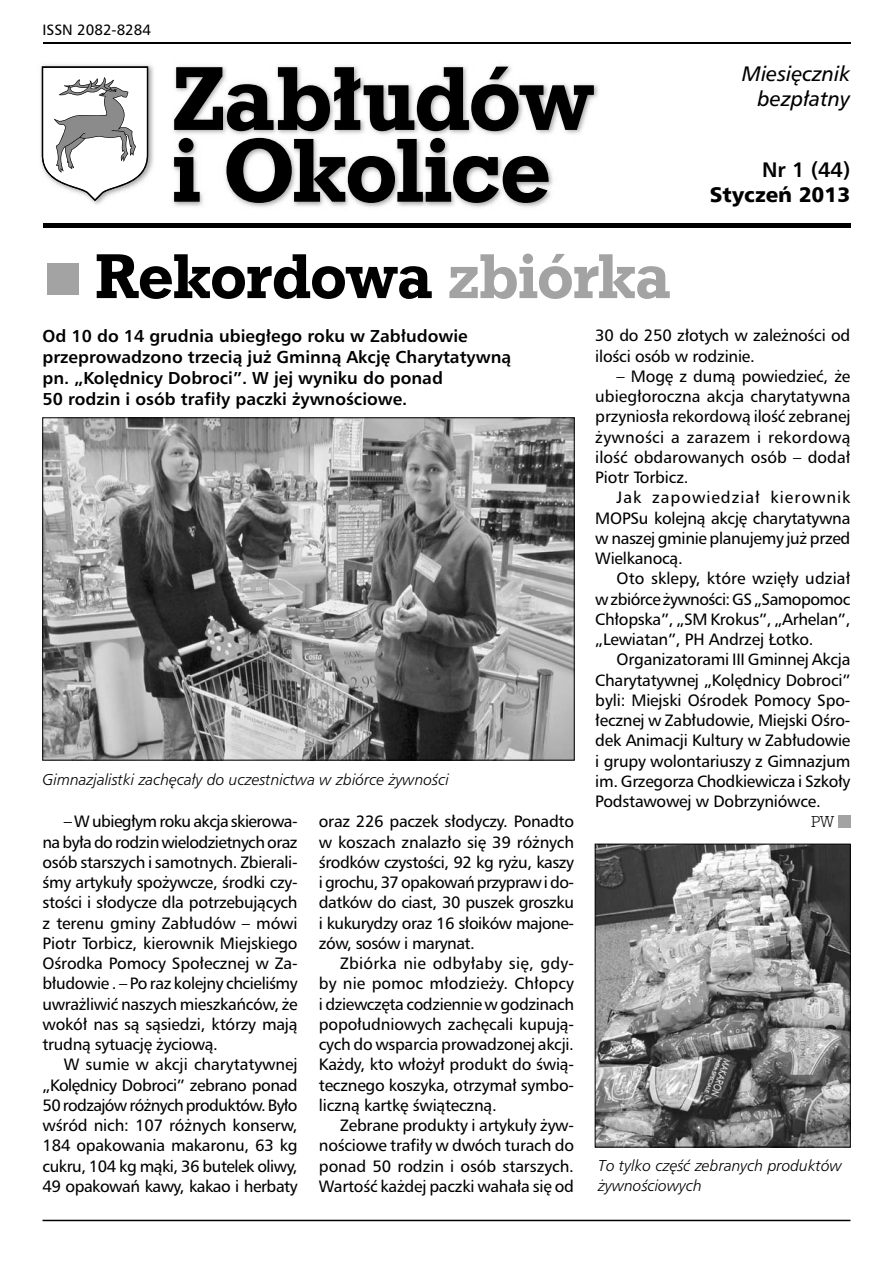
<style>
.page{position:relative;width:893px;height:1263px;background:#fff}
.page>*{position:absolute;margin:0;border:0;box-sizing:border-box;transform-origin:0 0}
.t1{font:77.4px/71.7px "Geo Slb 712 Bd PL";letter-spacing:-.015em;color:#000}
.t2{font:54px "Geo Slb 712 Bd PL";letter-spacing:-.005em;color:#000}
.t3{font:21px/25.2px "Humnst 777 PL Italic A";color:#000;text-align:right}
.t4{font:21px "Humnst 777 Blk PL Regular A";color:#000}
.t5{font:21px "Humnst 777 PL Bold A";color:#000}
.t6{font:17.25px/21px "Humnst 777 PL Bold A";color:#000}
.t7{font:16.5px/20.2px "Humnst 777 PL Roman A";letter-spacing:-.015em;color:#000;text-align:justify}
.t8{font:15.75px/19.5px "Humnst 777 Lt PL Light Italic A";color:#000}
.t9{font:15px "Humnst 777 PL Roman A";color:#000}
.t10{font:13.5px "Geo Slb 712 Lt PL";color:#000}
.s1{color:#a3a3a3}
</style>
<div class="page">
<hr style="left:43px;top:1220px;width:807px;height:1px;background:#000">
<hr style="left:43px;top:43px;width:807px;height:1px;background:#000">
<div style="left:43px;top:223px;width:807px;height:5px;background:#000"></div>
<img style="left:40px;top:64px;width:114px;height:141px">
<svg style="left:42px;top:66px;width:106px;height:135px"></svg>
<img style="left:173px;top:65px;width:426px;height:143px">
<div style="left:838px;top:815px;width:12px;height:12px;background:#a3a3a3"></div>
<img style="left:45px;top:420px;width:527px;height:338px">
<img style="left:597px;top:846px;width:251px;height:299px">
<div style="left:595px;top:844px;width:255px;height:303px;border:1px solid #000"></div>
<p class="t9" style="left:43px;top:23px;width:110px">ISSN 2082-8284</p>
<h1 class="t1" style="left:173px;top:71px;width:421px">Zabłudów i Okolice</h1>
<p class="t3" style="left:742px;top:63px;width:110px">Miesięcznik bezpłatny</p>
<p class="t5" style="left:762px;top:161px;width:90px">Nr 1 (44)</p>
<p class="t4" style="left:710px;top:186px;width:142px">Styczeń 2013</p>
<h2 class="t2" style="left:96px;top:253px;width:576px">Rekordowa <span class="s1">zbiórka</span></h2>
<p class="t6" style="left:43px;top:327px;width:470px">Od 10 do 14 grudnia ubiegłego roku w Zabłudowie przeprowadzono trzecią już Gminną Akcję Charytatywną pn. „Kolędnicy Dobroci”. W jej wyniku do ponad<br>50 rodzin i osób trafiły paczki żywnościowe.</p>
<p class="t8" style="left:43px;top:771px;width:408px">Gimnazjalistki zachęcały do uczestnictwa w zbiórce żywności</p>
<p class="t7" style="left:43px;top:813px;width:257px;text-indent:21px">– W ubiegłym roku akcja skierowa&shy;na była do rodzin wielodzietnych oraz osób starszych i samotnych. Zbierali&shy;śmy artykuły spożywcze, środki czy&shy;stości i słodycze dla potrzebujących z terenu gminy Zabłudów – mówi Piotr Torbicz, kierownik Miejskiego Ośrodka Pomocy Społecznej w Za&shy;błudowie . – Po raz kolejny chcieliśmy uwrażliwić naszych mieszkańców, że wokół nas są sąsiedzi, którzy mają trudną sytuację życiową.</p>
<p class="t7" style="left:43px;top:1056px;width:257px;text-indent:21px">W sumie w akcji charytatywnej „Kolędnicy Dobroci” zebrano ponad 50 rodzajów różnych produktów. Było wśród nich: 107 różnych konserw, 184 opakowania makaronu, 63 kg cukru, 104 kg mąki, 36 butelek oliwy, 49 opakowań kawy, kakao i herbaty</p>
<p class="t7" style="left:319px;top:813px;width:257px">oraz 226 paczek słodyczy. Ponadto w koszach znalazło się 39 różnych środków czystości, 92 kg ryżu, kaszy i grochu, 37 opakowań przypraw i do&shy;datków do ciast, 30 puszek groszku i kukurydzy oraz 16 słoików majone&shy;zów, sosów i marynat.</p>
<p class="t7" style="left:319px;top:955px;width:257px;text-indent:21px">Zbiórka nie odbyłaby się, gdy&shy;by nie pomoc młodzieży. Chłopcy i dziewczęta codziennie w godzinach popołudniowych zachęcali kupują&shy;cych do wsparcia prowadzonej akcji.<br>Każdy, kto włożył produkt do świą&shy;tecznego koszyka, otrzymał symbo&shy;liczną kartkę świąteczną.</p>
<p class="t7" style="left:319px;top:1117px;width:257px;text-indent:21px">Zebrane produkty i artykuły żyw&shy;nościowe trafiły w dwóch turach do ponad 50 rodzin i osób starszych.<br>Wartość każdej paczki wahała się od</p>
<p class="t7" style="left:595px;top:327px;width:257px">30 do 250 złotych w zależności od ilości osób w rodzinie.</p>
<p class="t7" style="left:595px;top:367px;width:257px;text-indent:21px">– Mogę z dumą powiedzieć, że ubiegłoroczna akcja charytatywna przyniosła rekordową ilość zebranej żywności a zarazem i rekordową ilość obdarowanych osób – dodał Piotr Torbicz.</p>
<p class="t7" style="left:595px;top:489px;width:257px;text-indent:21px">Jak zapowiedział kierownik MOPSu kolejną akcję charytatywna w naszej gminie planujemy już przed Wielkanocą.</p>
<p class="t7" style="left:595px;top:570px;width:257px;text-indent:21px">Oto sklepy, które wzięły udział w zbiórce żywności: GS „Samopomoc Chłopska”, „SM Krokus”, „Arhelan”, „Lewiatan”, PH Andrzej Łotko.</p>
<p class="t7" style="left:595px;top:651px;width:257px;text-indent:21px">Organizatorami III Gminnej Akcja Charytatywnej „Kolędnicy Dobroci” byli: Miejski Ośrodek Pomocy Spo&shy;łecznej w Zabłudowie, Miejski Ośro&shy;dek Animacji Kultury w Zabłudowie i grupy wolontariuszy z Gimnazjum im. Grzegorza Chodkiewicza i Szkoły Podstawowej w Dobrzyniówce.</p>
<p class="t10" style="left:811px;top:816px;width:24px">PW</p>
<p class="t8" style="left:598px;top:1157px;width:245px">To tylko część zebranych produktów żywnościowych</p>
</div>
